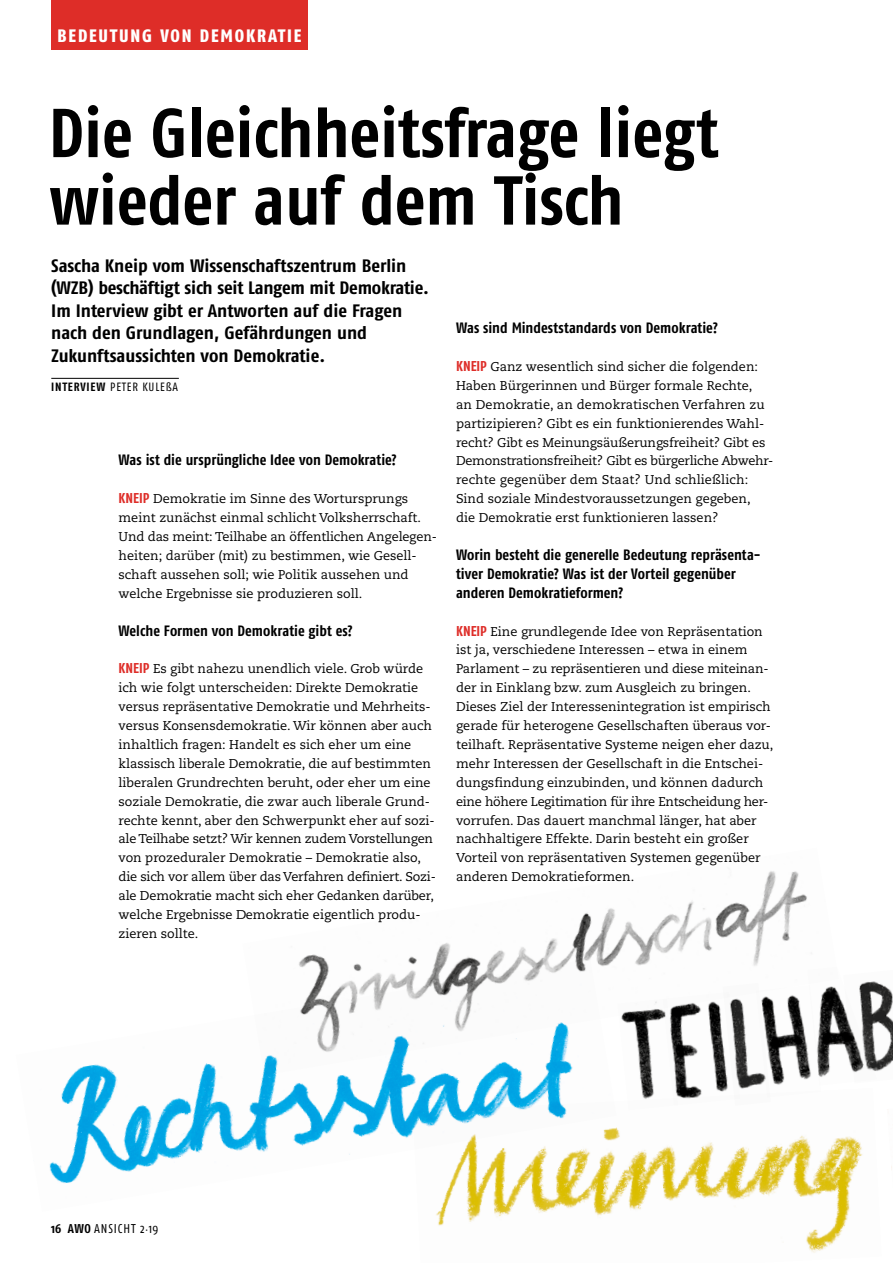
<style>
.page{position:relative;width:893px;height:1263px;background:#fff}
.page>*{position:absolute;margin:0;border:0;box-sizing:border-box;transform-origin:0 0}
.t1{font:700 69px/67.5px "Fago Co";color:#000}
.t2{font:700 18px/22.5px "Fago Co";letter-spacing:-.005em;color:#000;scale:1.08 1}
.t3{font:18px "Fago Co Exb Lf";letter-spacing:.1em;color:#fff}
.t4{font:700 15px/18.9px "Fago Co";color:#000}
.t5{font:12.75px/18.9px "Caecilia";color:#000}
.t6{font:12.75px "Fago Co";letter-spacing:.07em;color:#000}
.t7{font:12px "Fago Co";letter-spacing:.07em;color:#000}
.s1{font-weight:700}
.s2{font-family:"Fago Co";font-weight:700;font-size:14.25px;color:#de2d28}
.s3{font-size:7.5px}
</style>
<div class="page">
<img style="left:49px;top:1063px;width:512px;height:121px">
<img style="left:413px;top:1088px;width:450px;height:165px">
<hr style="left:51px;top:378px;width:128px;height:1px;background:#000">
<img style="left:242px;top:871px;width:565px;height:204px">
<img style="left:877px;top:982px;width:16px;height:89px">
<img style="left:723px;top:983px;width:48px;height:122px">
<img style="left:617px;top:999px;width:61px;height:111px">
<img style="left:663px;top:992px;width:77px;height:113px">
<img style="left:756px;top:985px;width:65px;height:112px">
<img style="left:807px;top:981px;width:70px;height:104px">
<div style="left:51px;top:0;width:257px;height:49px;background:#de2d28"></div>
<h2 class="t3" style="left:58px;top:25px;width:245px">BEDEUTUNG VON DEMOKRATIE</h2>
<h1 class="t1" style="left:49px;top:98px;width:671px">Die Gleichheitsfrage liegt wieder auf dem Tisch</h1>
<h2 class="t2" style="left:51px;top:254px;width:351px">Sascha Kneip vom Wissenschaftszentrum Berlin (WZB) beschäftigt sich seit Langem mit Demokratie.<br>Im Interview gibt er Antworten auf die Fragen nach den Grundlagen, Gefährdungen und Zukunftsaussichten von Demokratie.</h2>
<p class="t7" style="left:51px;top:380px;width:128px"><span class="s1">INTERVIEW</span> PETER KULEßA</p>
<p class="t4" style="left:119px;top:451px;width:280px">Was ist die ursprüngliche Idee von Demokratie?</p>
<p class="t5" style="left:119px;top:490px;width:320px"><span class="s2">KNEIP</span> Demokratie im Sinne des Wortursprungs meint zunächst einmal schlicht Volksherrschaft.<br>Und das meint: Teilhabe an öffentlichen Angelegen&shy;heiten; darüber (mit) zu bestimmen, wie Gesell&shy;schaft aussehen soll; wie Politik aussehen und welche Ergebnisse sie produzieren soll.</p>
<p class="t4" style="left:119px;top:621px;width:236px">Welche Formen von Demokratie gibt es?</p>
<p class="t5" style="left:119px;top:660px;width:319px"><span class="s2">KNEIP</span> Es gibt nahezu unendlich viele. Grob würde ich wie folgt unterscheiden: Direkte Demokratie versus repräsentative Demokratie und Mehrheits&shy;versus Konsensdemokratie. Wir können aber auch inhaltlich fragen: Handelt es sich eher um eine klassisch liberale Demokratie, die auf bestimmten liberalen Grundrechten beruht, oder eher um eine soziale Demokratie, die zwar auch liberale Grund&shy;rechte kennt, aber den Schwerpunkt eher auf sozi&shy;ale Teilhabe setzt? Wir kennen zudem Vorstellungen von prozeduraler Demokratie – Demokratie also, die sich vor allem über das Verfahren definiert. Sozi&shy;ale Demokratie macht sich eher Gedanken darüber, welche Ergebnisse Demokratie eigentlich produ&shy;zieren sollte.</p>
<p class="t4" style="left:456px;top:318px;width:263px">Was sind Mindeststandards von Demokratie?</p>
<p class="t5" style="left:456px;top:357px;width:319px"><span class="s2">KNEIP</span> Ganz wesentlich sind sicher die folgenden:<br>Haben Bürgerinnen und Bürger formale Rechte,<br>an Demokratie, an demokratischen Verfahren zu partizipieren? Gibt es ein funktionierendes Wahl&shy;recht? Gibt es Meinungsäußerungsfreiheit? Gibt es Demonstrationsfreiheit? Gibt es bürgerliche Abwehr&shy;rechte gegenüber dem Staat? Und schließlich:<br>Sind soziale Mindestvoraussetzungen gegeben,<br>die Demokratie erst funktionieren lassen?</p>
<p class="t4" style="left:456px;top:545px;width:304px">Worin besteht die generelle Bedeutung repräsenta&shy;tiver Demokratie? Was ist der Vorteil gegenüber anderen Demokratieformen?</p>
<p class="t5" style="left:456px;top:622px;width:319px"><span class="s2">KNEIP</span> Eine grundlegende Idee von Repräsentation ist ja, verschiedene Interessen – etwa in einem Parlament – zu repräsentieren und diese miteinan&shy;der in Einklang bzw. zum Ausgleich zu bringen.<br>Dieses Ziel der Interessenintegration ist empirisch gerade für heterogene Gesellschaften überaus vor&shy;teilhaft. Repräsentative Systeme neigen eher dazu, mehr Interessen der Gesellschaft in die Entschei&shy;dungsfindung einzubinden, und können dadurch eine höhere Legitimation für ihre Entscheidung her&shy;vorrufen. Das dauert manchmal länger, hat aber nachhaltigere Effekte. Darin besteht ein großer Vorteil von repräsentativen Systemen gegenüber anderen Demokratieformen.</p>
<p class="t6" style="left:51px;top:1221px;width:109px"><span class="s1">16 AWO</span> ANSICHT 2<span class="s3">•</span>19</p>
</div>
